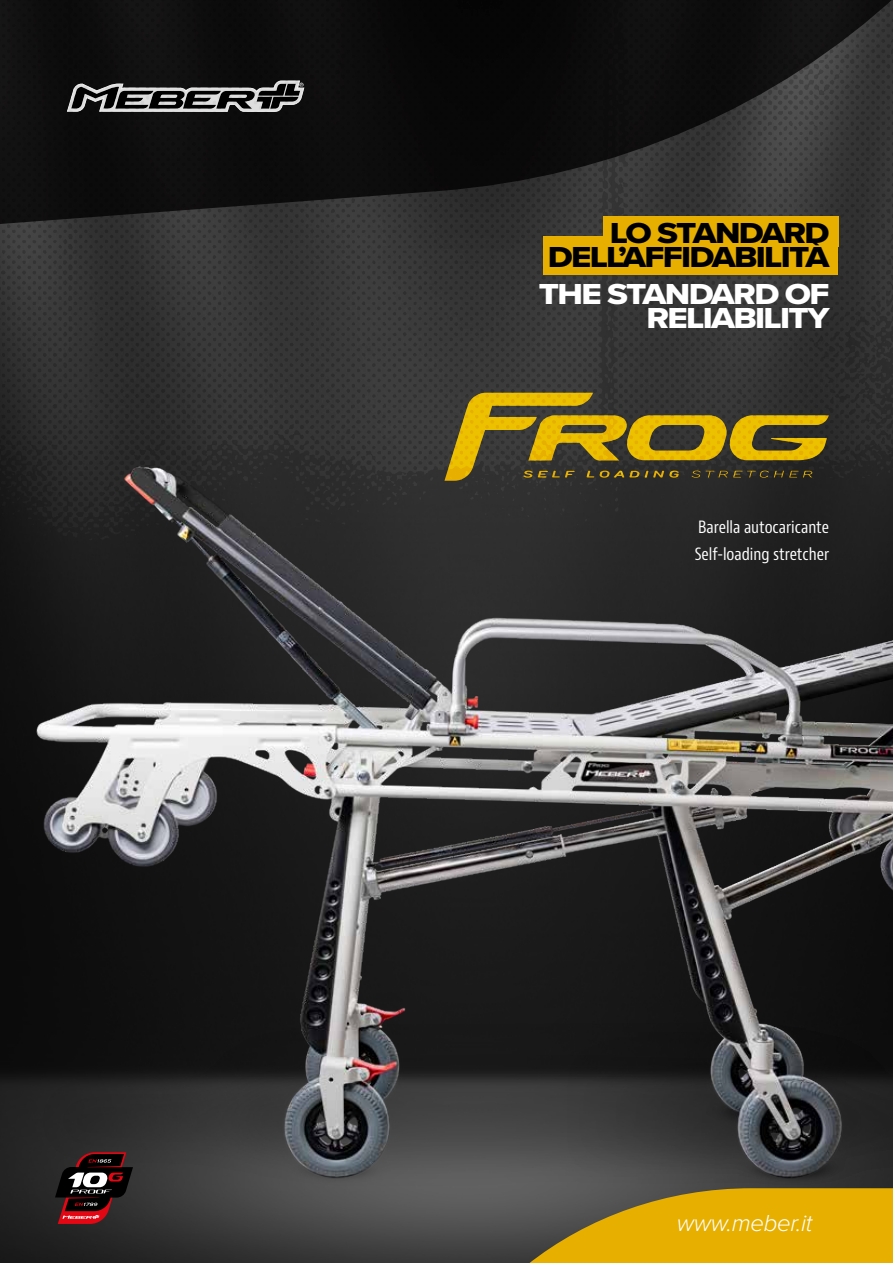
<style>
.page{position:relative;width:893px;height:1263px;background:#fff}
.page>*{position:absolute;margin:0;border:0;box-sizing:border-box;transform-origin:0 0}
.t1{font:30px/24px "Proxima Nova Extrabld";letter-spacing:-.05em;color:#000;text-align:right;scale:1.15 1}
.t2{font:30px/24px "Proxima Nova Extrabld";letter-spacing:-.05em;color:#fff;text-align:right;scale:1.15 1}
.t3{font:italic 300 24px "Proxima Nova";letter-spacing:-.01em;color:#fff}
.t4{font:condensed 16.5px/27px "Bernino Sans";color:#fff}
</style>
<div class="page">
<img style="left:0;top:1202px;width:526px;height:61px">
<svg style="left:526px;top:1202px;width:367px;height:61px;background:#d0a00b"></svg>
<svg style="left:55px;top:1202px;width:78px;height:22px;background:#6b2125"></svg>
<img style="left:0;top:0;width:893px;height:418px">
<div style="left:603px;top:216px;width:235px;height:30px;background:#e7af00"></div>
<div style="left:543px;top:236px;width:295px;height:38px;background:#e7af00"></div>
<img style="left:0;top:418px;width:526px;height:784px">
<img style="left:526px;top:418px;width:367px;height:784px">
<h1 class="t1" style="left:548px;top:222px;width:247px">LO STANDARD<br>DELL’AFFIDABILITÀ</h1>
<h1 class="t2" style="left:539px;top:283px;width:254px">THE STANDARD OF<br>RELIABILITY</h1>
<p class="t4" style="left:695px;top:514px;width:136px">Barella autocaricante<br>Self-loading stretcher</p>
<h2 class="t3" style="left:677px;top:1209px;width:137px">www.meber.it</h2>
</div>
